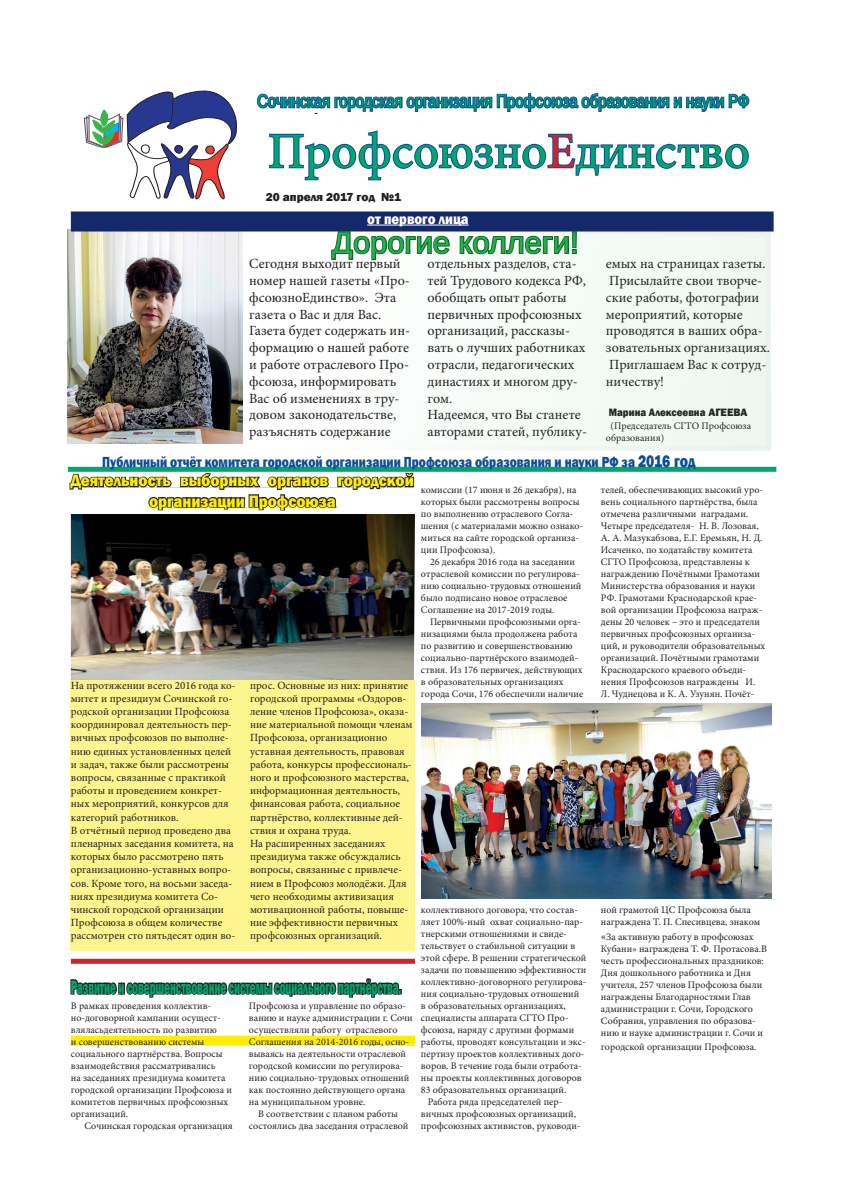
<style>
.page{position:relative;width:842px;height:1191px;background:#fff}
.page>*{position:absolute;margin:0;border:0;box-sizing:border-box;transform-origin:0 0}
.t1{font:50px "Minion Pro";color:#00a66e}
.t2{font:30px "Liberation Sans Narrow";color:#23b24b;scale:1.25 1}
.t3{font:800 20px "Franklin Gothic";color:#00a66e;scale:.5 1}
.t4{font:18px "Liberation Sans Narrow";color:#00a66e}
.t5{font:800 17px/20.4px "Franklin Gothic";color:#ffee01;text-align:center;scale:.9 1}
.t6{font:800 15px "Franklin Gothic";color:#0f4d96;scale:.8 1}
.t7{font:800 15px "Franklin Gothic";color:#fff;scale:.88 1}
.t8{font:14px/16.8px "Minion Pro";color:#231f20}
.t9{font:800 12px "Franklin Gothic";color:#231f20}
.t10{font:11px/13.2px "Minion Pro";color:#231f20}
.t11{font:800 11px "Franklin Gothic";color:#231f20;scale:.9 1}
.t12{font:10px/12px "Minion Pro";color:#231f20}
.s1{color:#d1232a}
.s2{font-size:17.5px}
.s3{font-size:12px}
</style>
<div class="page">
<svg style="left:269px;top:130px;width:480px;height:51px"></svg>
<svg style="left:257px;top:92px;width:493px;height:22px"></svg>
<svg style="left:84px;top:90px;width:153px;height:110px"></svg>
<svg style="left:67px;top:230px;width:705px;height:221px"></svg>
<div style="left:71px;top:211px;width:703px;height:20px;background:#152869"></div>
<img style="left:71px;top:515px;width:344px;height:165px">
<svg style="left:69px;top:472px;width:346px;height:43px"></svg>
<div style="left:71px;top:680px;width:344px;height:271px;background:#fff58f"></div>
<div style="left:71px;top:1035px;width:344px;height:10px;background:#ffee01"></div>
<svg style="left:70px;top:978px;width:332px;height:32px"></svg>
<div style="left:68px;top:467px;width:708px;height:5px;background:#00a66e"></div>
<div style="left:71px;top:958px;width:344px;height:5px;background:#d1232a"></div>
<img style="left:421px;top:703px;width:350px;height:196px">
<hr style="left:367px;top:225px;width:102px;height:1px;background:#fff">
<p class="t4" style="left:257px;top:91px;width:493px">Сочинская городская организация Профсоюза образования и науки РФ</p>
<p class="t1" style="left:268px;top:118px;width:483px">Профсоюзно<span class="s1">Е</span>динство</p>
<p class="t9" style="left:266px;top:189px;width:137px">20 апреля 2017 год №1</p>
<p class="t7" style="left:367px;top:209px;width:117px">от первого лица</p>
<p class="t2" style="left:332px;top:226px;width:199px">Дорогие коллеги!</p>
<p class="t8" style="left:249px;top:255px;width:162px">Сегодня выходит первый номер нашей газеты «Про&shy;фсоюзноЕдинство». Эта газета о Вас и для Вас.</p>
<p class="t8" style="left:249px;top:323px;width:162px">Газета будет содержать ин&shy;формацию о нашей работе и работе отраслевого Про&shy;фсоюза, информировать<br>Вас об изменениях в тру&shy;довом законодательстве, разъяснять содержание</p>
<p class="t8" style="left:427px;top:255px;width:160px">отдельных разделов, ста&shy;тей Трудового кодекса РФ, обобщать опыт работы первичных профсоюзных организаций, рассказы&shy;вать о лучших работниках отрасли, педагогических династиях и многом дру&shy;гом.</p>
<p class="t8" style="left:427px;top:407px;width:161px">Надеемся, что Вы станете авторами статей, публику-</p>
<p class="t8" style="left:606px;top:255px;width:161px">емых на страницах газеты.</p>
<p class="t8" style="left:606px;top:272px;width:166px">Присылайте свои творче&shy;ские работы, фотографии мероприятий, которые проводятся в ваших обра&shy;зовательных организациях.</p>
<p class="t8" style="left:606px;top:356px;width:162px">Приглашаем Вас к сотруд&shy;ничеству!</p>
<p class="t11" style="left:609px;top:405px;width:155px">Марина Алексеевна АГЕЕВА</p>
<p class="t12" style="left:606px;top:420px;width:147px;text-indent:5px">(Председатель СГТО Профсоюза образования)</p>
<p class="t6" style="left:102px;top:453px;width:743px">Публичный отчёт комитета городской организации Профсоюза образования и науки РФ за <span class="s2">2016 год</span></p>
<p class="t5" style="left:71px;top:470px;width:383px">Деятельность выборных органов городской организации Профсоюза</p>
<p class="t10" style="left:71px;top:678px;width:166px">На протяжении всего 2016 года ко&shy;митет и президиум Сочинской го&shy;родской организации Профсоюза координировал деятельность пер&shy;вичных профсоюзов по выполне&shy;нию единых установленных целей и задач, также были рассмотрены вопросы, связанные с практикой работы и проведением конкрет&shy;ных мероприятий, конкурсов для категорий работников.</p>
<p class="t10" style="left:71px;top:823px;width:166px">В отчётный период проведено два пленарных заседания комитета, на которых было рассмотрено пять организационно-уставных вопро&shy;сов. Кроме того, на восьми заседа&shy;ниях президиума комитета Со&shy;чинской городской организации<br>Профсоюза в общем количестве рассмотрен сто пятьдесят один во-</p>
<p class="t10" style="left:250px;top:678px;width:164px">прос. Основные из них: принятие городской программы «Оздоров&shy;ление членов Профсоюза», оказа&shy;ние материальной помощи членам<br>Профсоюза, организационно уставная деятельность, правовая работа, конкурсы профессиональ&shy;ного и профсоюзного мастерства, информационная деятельность, финансовая работа, социальное партнёрство, коллективные дей&shy;ствия и охрана труда.</p>
<p class="t10" style="left:250px;top:837px;width:160px">На расширенных заседаниях президиума также обсуждались вопросы, связанные с привлече&shy;нием в Профсоюз молодёжи. Для чего необходимы активизация мотивационной работы, повыше&shy;ние эффективности первичных профсоюзных организаций.</p>
<p class="t3" style="left:71px;top:974px;width:662px">Развитие и совершенствование системы социального партнёрства.</p>
<p class="t12" style="left:71px;top:1000px;width:162px">В рамках проведения коллектив&shy;но-договорной кампании осущест&shy;вляласьдеятельность по развитию<br>и совершенствованию системы социального партнёрства. Вопросы взаимодействия рассматривались<br>на заседаниях президиума комитета городской организации Профсоюза и комитетов первичных профсоюзных организаций.</p>
<p class="t12" style="left:84px;top:1120px;width:150px">Сочинская городская организация</p>
<p class="t12" style="left:249px;top:1000px;width:165px">Профсоюза и управление по образо&shy;ванию и науке администрации г. Сочи осуществляли работу отраслевого Соглашения на 2014-2016 годы, осно&shy;вываясь на деятельности отраслевой городской комиссии по регулирова&shy;нию социально-трудовых отношений как постоянно действующего органа на муниципальном уровне.</p>
<p class="t12" style="left:249px;top:1108px;width:161px;text-align:center">В соответствии с планом работы состоялись два заседания отраслевой</p>
<p class="t12" style="left:421px;top:484px;width:164px">комиссии (17 июня и 26 декабря), на которых были рассмотрены вопросы по выполнению отраслевого Согла&shy;шения (с материалами можно ознако&shy;миться на сайте городской организа&shy;ции Профсоюза).</p>
<p class="t12" style="left:421px;top:556px;width:162px;text-indent:9px">26 декабря 2016 года на заседании отраслевой комиссии по регулирова&shy;нию социально-трудовых отношений было подписано новое отраслевое Соглашение на 2017-2019 годы.</p>
<p class="t12" style="left:421px;top:616px;width:164px;text-indent:9px">Первичными профсоюзными орга&shy;низациями была продолжена работа по развитию и совершенствованию социально-партнёрского взаимодей&shy;ствия. Из 176 первичек, действующих в образовательных организациях города Сочи, 176 обеспечили наличие</p>
<p class="t12" style="left:421px;top:904px;width:167px">коллективного договора, что состав&shy;ляет 100%-ный охват социально-пар&shy;тнерскими отношениями и свиде&shy;тельствует о стабильной ситуации в этой сфере. В решении стратегической задачи по повышению эффективности коллективно-договорного регулирова&shy;ния социально-трудовых отношений в образовательных организациях, специалисты аппарата СГТО Про&shy;фсоюза, наряду с другими формами работы, проводят консультации и экс&shy;пертизу проектов коллективных дого&shy;воров. В течение года были отработа&shy;ны проекты коллективных договоров 83 образовательных организаций.</p>
<p class="t12" style="left:421px;top:1096px;width:161px;text-indent:7px">Работа ряда председателей пер&shy;вичных профсоюзных организаций, профсоюзных активистов, руководи-</p>
<p class="t12" style="left:601px;top:484px;width:166px">телей, обеспечивающих высокий уро&shy;вень социального партнёрства, была отмечена различными наградами.<br>Четыре председателя- Н. В. Лозовая, А. А. Мазукабзова, Е.Г. Еремьян, Н. Д.<br>Исаченко, по ходатайству комитета СГТО Профсоюза, представлены к награждению Почётными Грамотами Министерства образования и науки РФ. Грамотами Краснодарской крае&shy;вой организации Профсоюза награж&shy;дены 20 человек – это и председатели первичных профсоюзных организа&shy;ций, и руководители образовательных организаций. Почётными грамотами Краснодарского краевого объеди&shy;нения Профсоюзов награждены И.<br>Л. Чуднецова и К. А. Узунян. Почёт-</p>
<p class="t12" style="left:601px;top:904px;width:161px">ной грамотой ЦС Профсоюза была награждена Т. П. Спесивцева, знаком</p>
<p class="t12" style="left:601px;top:930px;width:168px"><span class="s3">«</span>За активную работу в профсоюзах Кубани» награждена Т. Ф. Протасова.В честь профессиональных праздников:<br>Дня дошкольного работника и Дня учителя, 257 членов Профсоюза были награждены Благодарностями Глав администрации г. Сочи, Городского Собрания, управления по образова&shy;нию и науке администрации г. Сочи и</p>
<p class="t12" style="left:601px;top:1041px;width:157px">городской организации Профсоюза.</p>
</div>
